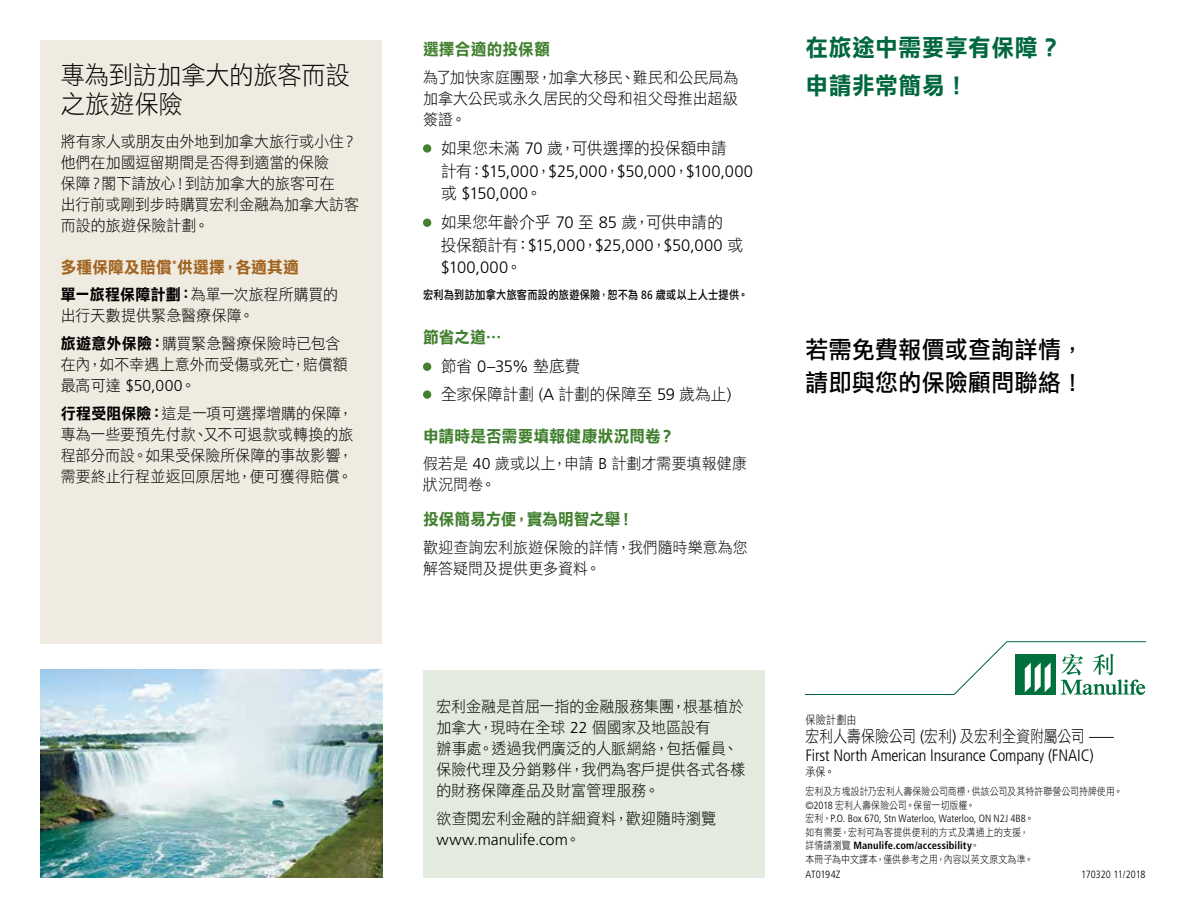
<style>
.page{position:relative;width:1188px;height:918px;background:#fff}
.page>*{position:absolute;margin:0;border:0;box-sizing:border-box;transform-origin:0 0}
.t1{font:25.5px/28.5px "DF Li Hei Std W3";letter-spacing:-.005em;color:#000;scale:.95 1}
.t2{font:24px/33px "DF Li Hei Std W5";letter-spacing:.02em;color:#000;scale:.95 1}
.t3{font:24px/38.2px "DF Li Hei Std W7";letter-spacing:.02em;color:#00673e;scale:.95 1}
.t4{font:300 16.5px/22.5px "Frutiger LT Std";letter-spacing:.02em;color:#000}
.t5{font:16.5px/27.9px "DF Li Hei Std W3";letter-spacing:-.005em;color:#000;scale:.95 1}
.t6{font:16.5px "DF Li Hei Std W7";letter-spacing:.01em;color:#41802e;scale:.95 1}
.t7{font:300 condensed 16.5px "Frutiger LT Std";letter-spacing:-.015em;color:#000}
.t8{font:16.5px "DF Li Hei Std W3";letter-spacing:-.005em;color:#000;scale:.85 1}
.t9{font:16.5px "DF Li Hei Std W7";letter-spacing:.02em;color:#a0631e;scale:.95 1}
.t10{font:15.75px/21px "DF Li Hei Std W3";color:#000;scale:.95 1}
.t11{font:300 15.75px "Frutiger LT Std";letter-spacing:-.005em;color:#000}
.t12{font:12px "DF Li Hei Std W5";letter-spacing:.025em;color:#000;scale:.85 1}
.t13{font:12px "DF Li Hei Std W3";letter-spacing:.005em;color:#000;scale:.85 1}
.t14{font:10.5px/13.5px "DF Li Hei Std W3";letter-spacing:.01em;color:#000;scale:.85 1}
.t15{font:300 condensed 10.5px "Frutiger LT Std";letter-spacing:.005em;color:#000}
.t16{font:700 condensed 10.5px "Frutiger LT Std";letter-spacing:.01em;color:#000}
.s1{font-family:"DF Li Hei Std W7"}
.s2{font-family:"DF Li Hei Std W3";font-weight:400}
.s3{font-family:"Frutiger LT Std";font-weight:300}
.s4{font-family:"Frutiger LT Std"}
.s5{font-family:"Frutiger LT Std";font-weight:300;font-stretch:condensed}
.s6{font-family:"DF Li Hei Std W3";font-weight:400;font-stretch:normal}
</style>
<div class="page">
<div style="left:423px;top:144px;width:8px;height:9px;background:#41802e;border-radius:50%"></div>
<div style="left:423px;top:219px;width:8px;height:8px;background:#41802e;border-radius:50%"></div>
<div style="left:423px;top:363px;width:8px;height:8px;background:#41802e;border-radius:50%"></div>
<div style="left:423px;top:390px;width:8px;height:9px;background:#41802e;border-radius:50%"></div>
<svg style="left:806px;top:641px;width:340px;height:54px"></svg>
<div style="left:423px;top:670px;width:342px;height:208px;background:#e3ebde"></div>
<div style="left:40px;top:40px;width:342px;height:604px;background:#f0ebe0"></div>
<img style="left:40px;top:670px;width:342px;height:208px">
<h1 class="t1" style="left:61px;top:61px;width:306px">專為到訪加拿大的旅客而設之旅遊保險</h1>
<p class="t10" style="left:61px;top:131px;width:316px">將有家人或朋友由外地到加拿大旅行或小住？他們在加國逗留期間是否得到適當的保險<br>保障？閣下請放心！到訪加拿大的旅客可在<br>出行前或剛到步時購買宏利金融為加拿大訪客而設的旅遊保險計劃。</p>
<p class="t9" style="left:61px;top:258px;width:252px">多種保障及賠償<sup>*</sup>供選擇，各適其適</p>
<p class="t10" style="left:61px;top:284px;width:293px"><span class="s1">單一旅程保障計劃：</span>為單一次旅程所購買的出行天數提供緊急醫療保障。</p>
<p class="t10" style="left:61px;top:333px;width:304px"><span class="s1">旅遊意外保險：</span>購買緊急醫療保險時已包含在內，如不幸遇上意外而受傷或死亡，賠償額</p>
<p class="t11" style="left:61px;top:377px;width:137px"><span class="s2">最高可達</span> $50,000<span class="s2">。</span></p>
<p class="t10" style="left:61px;top:403px;width:310px;text-align:justify"><span class="s1">行程受阻保險：</span>這是一項可選擇增購的保障，專為一些要預先付款、又不可退款或轉換的旅程部分而設。如果受保險所保障的事故影響，需要終止行程並返回原居地，便可獲得賠償。</p>
<p class="t6" style="left:423px;top:40px;width:135px">選擇合適的投保額</p>
<p class="t10" style="left:423px;top:66px;width:333px;text-align:justify">為了加快家庭團聚，加拿大移民、難民和公民局為加拿大公民或永久居民的父母和祖父母推出超級簽證。</p>
<p class="t5" style="left:441px;top:134px;width:302px">如果您未滿 <span class="s3">70</span> 歲，可供選擇的投保額申請</p>
<p class="t4" style="left:441px;top:160px;width:314px"><span class="s2">計有：</span>$15,000<span class="s2">，</span>$25,000<span class="s2">，</span>$50,000<span class="s2">，</span>$100,000<span class="s2">或</span> $150,000<span class="s2">。</span></p>
<p class="t5" style="left:441px;top:208px;width:298px">如果您年齡介乎 <span class="s3">70</span> 至 <span class="s3">85</span> 歲，可供申請的</p>
<p class="t4" style="left:441px;top:234px;width:304px"><span class="s2">投保額計有：</span>$15,000<span class="s2">，</span>$25,000<span class="s2">，</span>$50,000 <span class="s2">或</span>$100,000<span class="s2">。</span></p>
<p class="t12" style="left:423px;top:288px;width:384px">宏利為到訪加拿大旅客而設的旅遊保險，恕不為 <span class="s4">86</span> 歲或以上人士提供。</p>
<p class="t6" style="left:423px;top:328px;width:84px">節省之道…</p>
<p class="t5" style="left:441px;top:352px;width:307px">節省 <span class="s3">0–35%</span> 墊底費<br>全家保障計劃 <span class="s3">(A</span> 計劃的保障至 <span class="s3">59</span> 歲為止<span class="s3">)</span></p>
<p class="t6" style="left:423px;top:427px;width:266px">申請時是否需要填報健康狀況問卷？</p>
<p class="t10" style="left:423px;top:453px;width:343px">假若是 <span class="s3">40</span> 歲或以上，申請 <span class="s3">B</span> 計劃才需要填報健康狀況問卷。</p>
<p class="t6" style="left:423px;top:510px;width:223px">投保簡易方便，實為明智之舉！</p>
<p class="t10" style="left:423px;top:536px;width:343px">歡迎查詢宏利旅遊保險的詳情，我們隨時樂意為您解答疑問及提供更多資料。</p>
<p class="t10" style="left:436px;top:696px;width:327px">宏利金融是首屈一指的金融服務集團，根基植於加拿大，現時在全球 <span class="s3">22</span> 個國家及地區設有<br>辦事處。透過我們廣泛的人脈網絡，包括僱員、保險代理及分銷夥伴，我們為客戶提供各式各樣的財務保障產品及財富管理服務。</p>
<p class="t10" style="left:436px;top:808px;width:296px">欲查閱宏利金融的詳細資料，歡迎隨時瀏覽</p>
<p class="t11" style="left:436px;top:831px;width:145px">www.manulife.com<span class="s2">。</span></p>
<h2 class="t3" style="left:806px;top:28px;width:270px">在旅途中需要享有保障？申請非常簡易！</h2>
<h2 class="t2" style="left:806px;top:333px;width:295px">若需免費報價或查詢詳情，請即與您的保險顧問聯絡！</h2>
<p class="t13" style="left:806px;top:713px;width:62px">保險計劃由</p>
<p class="t8" style="left:806px;top:727px;width:364px">宏利人壽保險公司 <span class="s5">(</span>宏利<span class="s5">)</span> 及宏利全資附屬公司 <span class="s5">—</span></p>
<p class="t7" style="left:806px;top:746px;width:290px">First North American Insurance Company (FNAIC)</p>
<p class="t13" style="left:806px;top:765px;width:36px">承保。</p>
<p class="t14" style="left:806px;top:784px;width:375px">宏利及方塊設計乃宏利人壽保險公司商標，供該公司及其特許聯營公司持牌使用。<span class="s5">©2018</span> 宏利人壽保險公司。保留一切版權。</p>
<p class="t15" style="left:806px;top:812px;width:231px"><span class="s6">宏利，</span>P.O. Box 670, Stn Waterloo, Waterloo, ON N2J 4B8<span class="s6">。</span></p>
<p class="t14" style="left:806px;top:825px;width:264px">如有需要，宏利可為客提供便利的方式及溝通上的支援，</p>
<p class="t16" style="left:806px;top:839px;width:175px"><span class="s6">詳情請瀏覽</span> Manulife.com/accessibility<span class="s6">。</span></p>
<p class="t14" style="left:806px;top:852px;width:270px">本冊子為中文譯本，僅供參考之用，內容以英文原文為準。</p>
<p class="t15" style="left:806px;top:868px;width:37px">AT0194Z</p>
<p class="t15" style="left:1081px;top:868px;width:66px">170320 11/2018</p>
</div>
